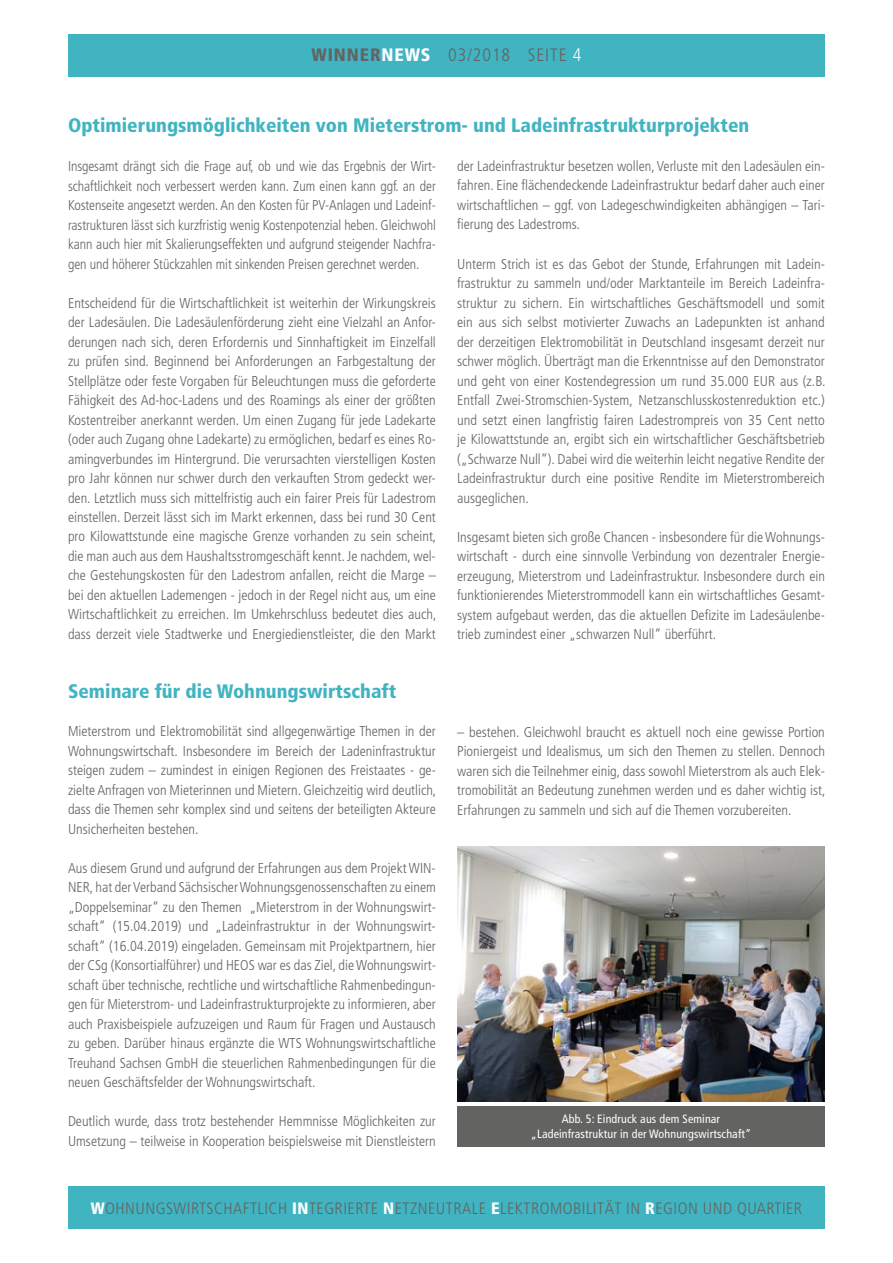
<style>
.page{position:relative;width:893px;height:1263px;background:#fff}
.page>*{position:absolute;margin:0;border:0;box-sizing:border-box;transform-origin:0 0}
.t1{font:900 condensed 19.5px "Frutiger LT";color:#41b4c2}
.t2{font:300 condensed 18px "Frutiger";letter-spacing:.05em;color:#636362}
.t3{font:300 condensed 16.5px "Frutiger";letter-spacing:.03em;color:#636362}
.t4{font:300 condensed 14.25px/19.5px "Frutiger LT";color:#636362;text-align:justify}
.t5{font:condensed 12px/15px "Frutiger";letter-spacing:.01em;color:#fff;text-align:center}
.s1{font-weight:900}
.s2{font-weight:900;color:#fff}
.s3{color:#fff}
</style>
<div class="page">
<div style="left:68px;top:1186px;width:757px;height:43px;background:#41b4c2"></div>
<div style="left:68px;top:34px;width:757px;height:43px;background:#41b4c2"></div>
<img style="left:457px;top:846px;width:368px;height:255px">
<div style="left:457px;top:1106px;width:368px;height:40px;background:#636362"></div>
<p class="t2" style="left:311px;top:45px;width:271px"><span class="s1">WINNER</span><span class="s2">NEWS</span> 03/2018 SEITE <span class="s3">4</span></p>
<h1 class="t1" style="left:68px;top:113px;width:683px">Optimierungsmöglichkeiten von Mieterstrom- und Ladeinfrastrukturprojekten</h1>
<p class="t4" style="left:68px;top:157px;width:369px">Insgesamt drängt sich die Frage auf, ob und wie das Ergebnis der Wirt&shy;schaftlichkeit noch verbessert werden kann. Zum einen kann ggf. an der Kostenseite angesetzt werden. An den Kosten für PV-Anlagen und Ladeinf&shy;rastrukturen lässt sich kurzfristig wenig Kostenpotenzial heben. Gleichwohl kann auch hier mit Skalierungseffekten und aufgrund steigender Nachfra&shy;gen und höherer Stückzahlen mit sinkenden Preisen gerechnet werden.</p>
<p class="t4" style="left:68px;top:293px;width:370px">Entscheidend für die Wirtschaftlichkeit ist weiterhin der Wirkungskreis der Ladesäulen. Die Ladesäulenförderung zieht eine Vielzahl an Anfor&shy;derungen nach sich, deren Erfordernis und Sinnhaftigkeit im Einzelfall zu prüfen sind. Beginnend bei Anforderungen an Farbgestaltung der Stellplätze oder feste Vorgaben für Beleuchtungen muss die geforderte Fähigkeit des Ad-hoc-Ladens und des Roamings als einer der größten Kostentreiber anerkannt werden. Um einen Zugang für jede Ladekarte (oder auch Zugang ohne Ladekarte) zu ermöglichen, bedarf es eines Ro&shy;amingverbundes im Hintergrund. Die verursachten vierstelligen Kosten pro Jahr können nur schwer durch den verkauften Strom gedeckt wer&shy;den. Letztlich muss sich mittelfristig auch ein fairer Preis für Ladestrom einstellen. Derzeit lässt sich im Markt erkennen, dass bei rund 30 Cent pro Kilowattstunde eine magische Grenze vorhanden zu sein scheint, die man auch aus dem Haushaltsstromgeschäft kennt. Je nachdem, wel&shy;che Gestehungskosten für den Ladestrom anfallen, reicht die Marge – bei den aktuellen Lademengen - jedoch in der Regel nicht aus, um eine Wirtschaftlichkeit zu erreichen. Im Umkehrschluss bedeutet dies auch, dass derzeit viele Stadtwerke und Energiedienstleister, die den Markt</p>
<h1 class="t1" style="left:68px;top:679px;width:330px">Seminare für die Wohnungswirtschaft</h1>
<p class="t4" style="left:68px;top:722px;width:370px">Mieterstrom und Elektromobilität sind allgegenwärtige Themen in der Wohnungswirtschaft. Insbesondere im Bereich der Ladeninfrastruktur steigen zudem – zumindest in einigen Regionen des Freistaates - ge&shy;zielte Anfragen von Mieterinnen und Mietern. Gleichzeitig wird deutlich, dass die Themen sehr komplex sind und seitens der beteiligten Akteure Unsicherheiten bestehen.</p>
<p class="t4" style="left:68px;top:858px;width:369px">Aus diesem Grund und aufgrund der Erfahrungen aus dem Projekt WIN-NER, hat der Verband Sächsischer Wohnungsgenossenschaften zu einem „Doppelseminar“ zu den Themen „Mieterstrom in der Wohnungswirt&shy;schaft“ (15.04.2019) und „Ladeinfrastruktur in der Wohnungswirt&shy;schaft“ (16.04.2019) eingeladen. Gemeinsam mit Projektpartnern, hier der CSg (Konsortialführer) und HEOS war es das Ziel, die Wohnungswirt&shy;schaft über technische, rechtliche und wirtschaftliche Rahmenbedingun&shy;gen für Mieterstrom- und Ladeinfrastrukturprojekte zu informieren, aber auch Praxisbeispiele aufzuzeigen und Raum für Fragen und Austausch zu geben. Darüber hinaus ergänzte die WTS Wohnungswirtschaftliche Treuhand Sachsen GmbH die steuerlichen Rahmenbedingungen für die neuen Geschäftsfelder der Wohnungswirtschaft.</p>
<p class="t4" style="left:68px;top:1112px;width:369px">Deutlich wurde, dass trotz bestehender Hemmnisse Möglichkeiten zur<br>Umsetzung – teilweise in Kooperation beispielsweise mit Dienstleistern</p>
<p class="t4" style="left:457px;top:156px;width:369px">der Ladeinfrastruktur besetzen wollen, Verluste mit den Ladesäulen ein&shy;fahren. Eine flächendeckende Ladeinfrastruktur bedarf daher auch einer wirtschaftlichen – ggf. von Ladegeschwindigkeiten abhängigen – Tari&shy;fierung des Ladestroms.</p>
<p class="t4" style="left:457px;top:254px;width:370px">Unterm Strich ist es das Gebot der Stunde, Erfahrungen mit Ladein&shy;frastruktur zu sammeln und/oder Marktanteile im Bereich Ladeinfra&shy;struktur zu sichern. Ein wirtschaftliches Geschäftsmodell und somit ein aus sich selbst motivierter Zuwachs an Ladepunkten ist anhand der derzeitigen Elektromobilität in Deutschland insgesamt derzeit nur schwer möglich. Überträgt man die Erkenntnisse auf den Demonstrator und geht von einer Kostendegression um rund 35.000 EUR aus (z.B.<br>Entfall Zwei-Stromschien-System, Netzanschlusskostenreduktion etc.) und setzt einen langfristig fairen Ladestrompreis von 35 Cent netto je Kilowattstunde an, ergibt sich ein wirtschaftlicher Geschäftsbetrieb („Schwarze Null“). Dabei wird die weiterhin leicht negative Rendite der Ladeinfrastruktur durch eine positive Rendite im Mieterstrombereich ausgeglichen.</p>
<p class="t4" style="left:457px;top:527px;width:369px">Insgesamt bieten sich große Chancen - insbesondere für die Wohnungs&shy;wirtschaft - durch eine sinnvolle Verbindung von dezentraler Energie&shy;erzeugung, Mieterstrom und Ladeinfrastruktur. Insbesondere durch ein funktionierendes Mieterstrommodell kann ein wirtschaftliches Gesamt&shy;system aufgebaut werden, das die aktuellen Defizite im Ladesäulenbe&shy;trieb zumindest einer „schwarzen Null“ überführt.</p>
<p class="t4" style="left:457px;top:722px;width:370px">– bestehen. Gleichwohl braucht es aktuell noch eine gewisse Portion Pioniergeist und Idealismus, um sich den Themen zu stellen. Dennoch waren sich die Teilnehmer einig, dass sowohl Mieterstrom als auch Elek&shy;tromobilität an Bedeutung zunehmen werden und es daher wichtig ist, Erfahrungen zu sammeln und sich auf die Themen vorzubereiten.</p>
<p class="t5" style="left:531px;top:1112px;width:222px">Abb. 5: Eindruck aus dem Seminar „Ladeinfrastruktur in der Wohnungswirtschaft“</p>
<p class="t3" style="left:91px;top:1198px;width:713px"><span class="s2">W</span>OHNUNGSWIRTSCHAFTLICH <span class="s2">IN</span>TEGRIERTE <span class="s2">N</span>ETZNEUTRALE <span class="s2">E</span>LEKTROMOBILITÄT IN <span class="s2">R</span>EGION UND QUARTIER</p>
</div>
